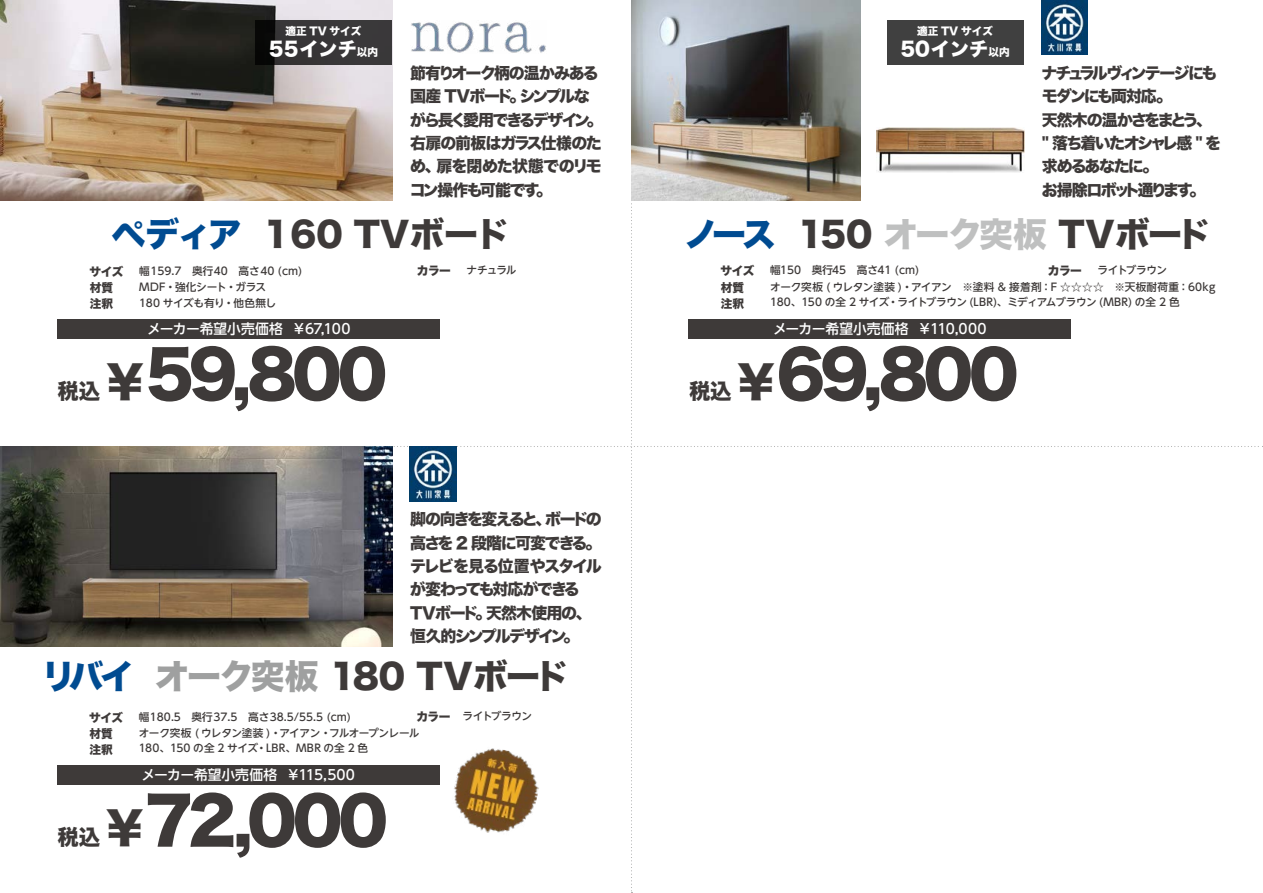
<style>
.page{position:relative;width:1263px;height:893px;background:#fff}
.page>*{position:absolute;margin:0;border:0;box-sizing:border-box;transform-origin:0 0}
.t1{font:63.75px "Hira Kaku Std W8";letter-spacing:-.07em;color:#3e3a39}
.t2{font:34.05px "Hira Kaku Std W8";letter-spacing:-.045em;color:#3e3a39}
.t3{font:34.05px "Hira Kaku Std W8";color:#3e3a39}
.t4{font:19.2px "Hira Kaku Std W8";color:#fff}
.t5{font:15.9px/23.4px "Hira Kaku Std W8";letter-spacing:-.105em;color:#3e3a39}
.t6{font:500 13.8px "MJSUD Shin Go NT";letter-spacing:-.005em;color:#fff}
.t7{font:11.7px/15.9px "Hira Kaku Std W8";letter-spacing:-.04em;color:#3e3a39}
.t8{font:500 10.65px/14.9px "MJSUD Shin Go NT";letter-spacing:-.015em;color:#3e3a39}
.t9{font:10.65px "Hira Kaku Std W8";color:#fff}
.t10{font:500 10.65px "MJSUD Shin Go NT";letter-spacing:-.05em;color:#3e3a39}
.s1{font-size:10.65px}
.s2{color:#004b91}
.s3{font-size:21.3px}
.s4{font-size:44.7px}
.s5{color:#9fa0a0}
.s6{color:#bfc0c0}
</style>
<div class="page">
<img style="left:0;top:0;width:392px;height:200px">
<div style="left:58px;top:319px;width:382px;height:19px;background:#3e3a39"></div>
<svg style="left:255px;top:20px;width:137px;height:45px;background:#312f30"></svg>
<img style="left:411px;top:22px;width:135px;height:31px">
<img style="left:631px;top:0;width:229px;height:200px">
<div style="left:688px;top:319px;width:383px;height:19px;background:#3e3a39"></div>
<img style="left:876px;top:128px;width:148px;height:44px">
<img style="left:1042px;top:0;width:46px;height:55px">
<div style="left:886px;top:20px;width:137px;height:45px;background:#404040"></div>
<img style="left:0;top:446px;width:392px;height:201px">
<div style="left:57px;top:766px;width:383px;height:19px;background:#3e3a39"></div>
<img style="left:410px;top:446px;width:46px;height:55px">
<img style="left:454px;top:748px;width:85px;height:85px">
<p class="t9" style="left:286px;top:25px;width:77px">適正 TV サイズ</p>
<h3 class="t4" style="left:269px;top:39px;width:111px">55インチ<span class="s1">以内</span></h3>
<h3 class="t5" style="left:410px;top:62px;width:195px">節有りオーク柄の温かみある国産 TVボード。シンプルながら長く愛用できるデザイン。右扉の前板はガラス仕様のため、扉を閉めた状態でのリモコン操作も可能です。</h3>
<h2 class="t3" style="left:112px;top:215px;width:400px"><span class="s2">ペディア</span> 160 TVボード</h2>
<p class="t7" style="left:90px;top:280px;width:25px">材質注釈</p>
<p class="t7" style="left:417px;top:263px;width:35px">カラー</p>
<p class="t7" style="left:90px;top:264px;width:35px">サイズ</p>
<p class="t8" style="left:139px;top:263px;width:164px">幅159.7　奥行40　高さ40 (cm)</p>
<p class="t8" style="left:467px;top:263px;width:51px">ナチュラル</p>
<p class="t8" style="left:139px;top:279px;width:138px;line-height:15.9px">MDF・強化シート・ガラス<br>180 サイズも有り・他色無し</p>
<p class="t6" style="left:147px;top:319px;width:205px">メーカー希望小売価格 ￥67,100</p>
<h1 class="t1" style="left:58px;top:339px;width:331px"><span class="s3">税込</span> <span class="s4">¥</span>59,800</h1>
<h3 class="t5" style="left:410px;top:508px;width:193px">脚の向きを変えると、ボードの高さを 2 段階に可変できる。テレビを見る位置やスタイルが変わっても対応ができる<br>TVボード。天然木使用の、恒久的シンプルデザイン。</h3>
<h2 class="t2" style="left:42px;top:657px;width:529px"><span class="s2">リバイ</span> <span class="s5">オーク突板</span> 180 TVボード</h2>
<p class="t7" style="left:89px;top:710px;width:35px">サイズ</p>
<p class="t8" style="left:139px;top:709px;width:214px">幅180.5　奥行37.5　高さ38.5/55.5 (cm)</p>
<p class="t7" style="left:416px;top:709px;width:35px">カラー</p>
<p class="t8" style="left:139px;top:726px;width:282px">オーク突板 ( ウレタン塗装 )・アイアン・フルオープンレール<br>180、150 の全 2 サイズ・LBR、MBR の全 2 色</p>
<p class="t7" style="left:89px;top:726px;width:25px">材質注釈</p>
<p class="t6" style="left:142px;top:765px;width:215px">メーカー希望小売価格 ￥115,500</p>
<h1 class="t1" style="left:58px;top:785px;width:332px"><span class="s3">税込</span> <span class="s4">¥</span>72,000</h1>
<p class="t10" style="left:463px;top:709px;width:71px">ライトブラウン</p>
<p class="t9" style="left:917px;top:25px;width:77px">適正 TV サイズ</p>
<h3 class="t4" style="left:900px;top:39px;width:111px">50インチ<span class="s1">以内</span></h3>
<h3 class="t5" style="left:1041px;top:62px;width:181px">ナチュラルヴィンテージにもモダンにも両対応。<br>天然木の温かさをまとう、" 落ち着いたオシャレ感 " を求めるあなたに。<br>お掃除ロボット通ります。</h3>
<h2 class="t2" style="left:684px;top:215px;width:529px"><span class="s2">ノース</span> 150 <span class="s6">オーク突板</span> TVボード</h2>
<p class="t7" style="left:721px;top:280px;width:25px">材質注釈</p>
<p class="t10" style="left:1097px;top:262px;width:71px">ライトブラウン</p>
<p class="t7" style="left:721px;top:263px;width:35px">サイズ</p>
<p class="t8" style="left:770px;top:263px;width:150px">幅150　奥行45　高さ41 (cm)</p>
<p class="t7" style="left:1048px;top:263px;width:35px">カラー</p>
<p class="t8" style="left:770px;top:279px;width:447px">オーク突板 ( ウレタン塗装 )・アイアン　※塗料 &amp; 接着剤：F ☆☆☆☆　※天板耐荷重：60kg<br>180、150 の全 2 サイズ・ライトブラウン (LBR)、ミディアムブラウン (MBR) の全 2 色</p>
<p class="t6" style="left:773px;top:319px;width:215px">メーカー希望小売価格 ￥110,000</p>
<h1 class="t1" style="left:689px;top:339px;width:331px"><span class="s3">税込</span> <span class="s4">¥</span>69,800</h1>
</div>
